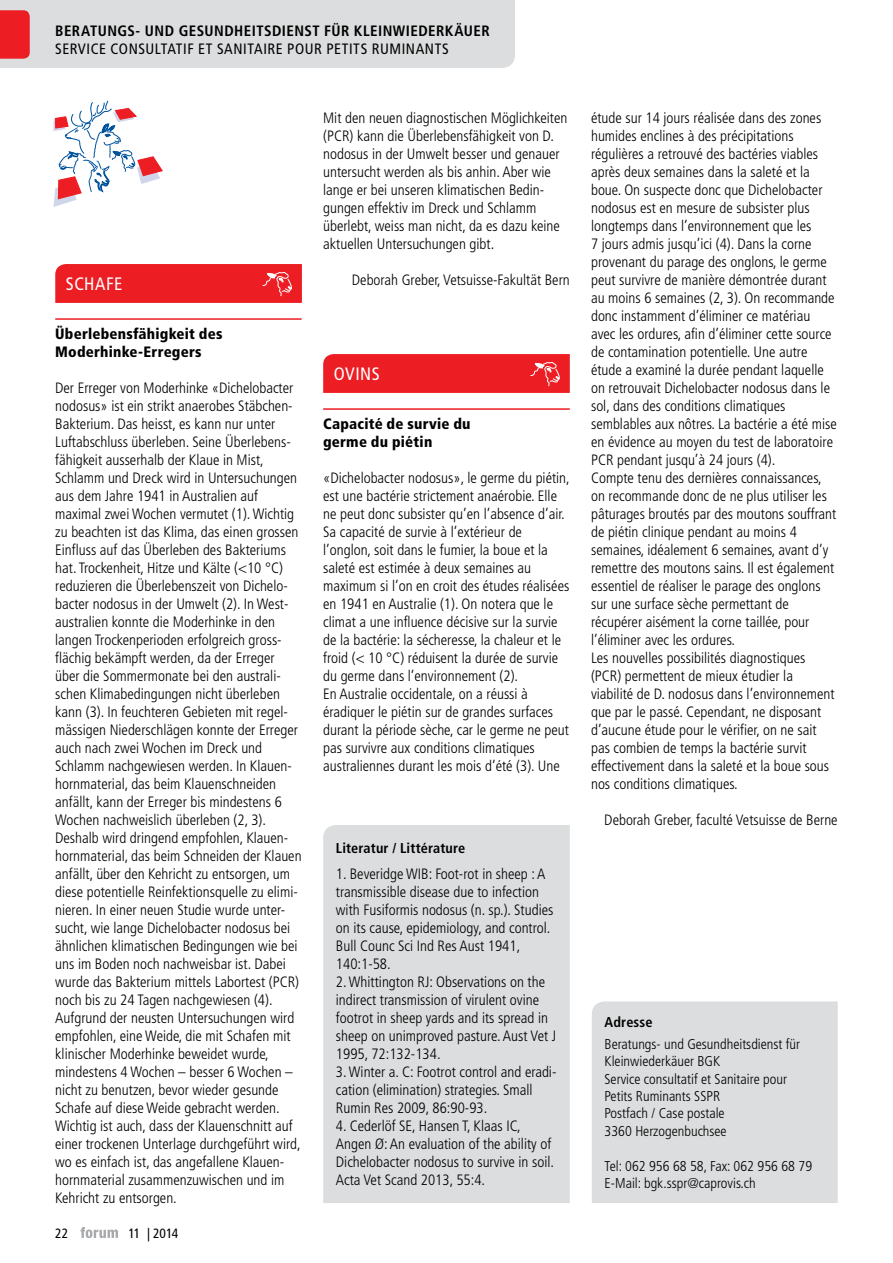
<style>
.page{position:relative;width:893px;height:1263px;background:#fff}
.page>*{position:absolute;margin:0;border:0;box-sizing:border-box;transform-origin:0 0}
.t1{font:condensed 18px "Frutiger LT Std";letter-spacing:.03em;color:#fff}
.t2{font:300 condensed 15px/18px "Frutiger LT Std";color:#000}
.t3{font:900 condensed 15px/18px "Frutiger LT Std";letter-spacing:.015em;color:#000}
.t4{font:700 condensed 15px "Frutiger LT Std";letter-spacing:.03em;color:#000}
.t5{font:condensed 15px "Frutiger LT Std";letter-spacing:.035em;color:#000}
.t6{font:300 condensed 14.25px/17.4px "Frutiger LT Std";color:#000}
.t7{font:700 condensed 14.25px "Frutiger LT Std";letter-spacing:.01em;color:#000}
.t8{font:condensed 13.5px "Frutiger LT Std";letter-spacing:-.005em;color:#000}
</style>
<div class="page">
<svg style="left:80px;top:1227px;width:38px;height:11px"></svg>
<svg style="left:53px;top:100px;width:110px;height:107px"></svg>
<div style="left:592px;top:1001px;width:246px;height:202px;background:#dcddde"></div>
<div style="left:0;top:0;width:515px;height:68px;background:#dcddde"></div>
<hr style="left:323px;top:408px;width:247px;height:2px;background:#ed1d24">
<hr style="left:55px;top:318px;width:247px;height:2px;background:#ed1d24">
<svg style="left:55px;top:264px;width:247px;height:39px;background:#ed2128"></svg>
<svg style="left:323px;top:354px;width:247px;height:39px;background:#ed2128"></svg>
<div style="left:323px;top:825px;width:247px;height:378px;background:#dcddde"></div>
<p class="t4" style="left:55px;top:22px;width:436px">BERATUNGS- UND GESUNDHEITSDIENST FÜR KLEINWIEDERKÄUER</p>
<p class="t5" style="left:55px;top:40px;width:394px">SERVICE CONSULTATIF ET SANITAIRE POUR PETITS RUMINANTS</p>
<p class="t1" style="left:66px;top:273px;width:58px">SCHAFE</p>
<p class="t3" style="left:55px;top:325px;width:169px">Überlebensfähigkeit des<br>Moderhinke-Erregers</p>
<p class="t2" style="left:55px;top:379px;width:248px">Der Erreger von Moderhinke «Dichelobacter nodosus» ist ein strikt anaerobes Stäbchen-Bakterium. Das heisst, es kann nur unter Luftabschluss überleben. Seine Überlebens&shy;fähigkeit ausserhalb der Klaue in Mist, Schlamm und Dreck wird in Untersuchungen aus dem Jahre 1941 in Australien auf maximal zwei Wochen vermutet (1). Wichtig zu beachten ist das Klima, das einen grossen Einfluss auf das Überleben des Bakteriums hat. Trockenheit, Hitze und Kälte (&lt;10 °C) reduzieren die Überlebenszeit von Dichelo&shy;bacter nodosus in der Umwelt (2). In West&shy;australien konnte die Moderhinke in den langen Trockenperioden erfolgreich gross&shy;flächig bekämpft werden, da der Erreger über die Sommermonate bei den australi&shy;schen Klimabedingungen nicht überleben kann (3). In feuchteren Gebieten mit regel&shy;mässigen Niederschlägen konnte der Erreger auch nach zwei Wochen im Dreck und Schlamm nachgewiesen werden. In Klauen&shy;hornmaterial, das beim Klauenschneiden anfällt, kann der Erreger bis mindestens 6<br>Wochen nachweislich überleben (2, 3).<br>Deshalb wird dringend empfohlen, Klauen&shy;hornmaterial, das beim Schneiden der Klauen anfällt, über den Kehricht zu entsorgen, um diese potentielle Reinfektionsquelle zu elimi&shy;nieren. In einer neuen Studie wurde unter&shy;sucht, wie lange Dichelobacter nodosus bei ähnlichen klimatischen Bedingungen wie bei uns im Boden noch nachweisbar ist. Dabei wurde das Bakterium mittels Labortest (PCR) noch bis zu 24 Tagen nachgewiesen (4).<br>Aufgrund der neusten Untersuchungen wird empfohlen, eine Weide, die mit Schafen mit klinischer Moderhinke beweidet wurde, mindestens 4 Wochen – besser 6 Wochen – nicht zu benutzen, bevor wieder gesunde Schafe auf diese Weide gebracht werden.<br>Wichtig ist auch, dass der Klauenschnitt auf einer trockenen Unterlage durchgeführt wird, wo es einfach ist, das angefallene Klauen&shy;hornmaterial zusammenzuwischen und im Kehricht zu entsorgen.</p>
<p class="t8" style="left:55px;top:1225px;width:14px">22</p>
<p class="t8" style="left:128px;top:1225px;width:52px">11 | 2014</p>
<p class="t2" style="left:323px;top:109px;width:246px">Mit den neuen diagnostischen Möglichkeiten (PCR) kann die Überlebensfähigkeit von D. nodosus in der Umwelt besser und genauer untersucht werden als bis anhin. Aber wie lange er bei unseren klimatischen Bedin&shy;gungen effektiv im Dreck und Schlamm überlebt, weiss man nicht, da es dazu keine aktuellen Untersuchungen gibt.</p>
<p class="t2" style="left:352px;top:271px;width:219px">Deborah Greber, Vetsuisse-Fakultät Bern</p>
<p class="t1" style="left:334px;top:363px;width:46px">OVINS</p>
<p class="t3" style="left:323px;top:415px;width:149px">Capacité de survie du germe du piétin</p>
<p class="t2" style="left:323px;top:469px;width:248px">«Dichelobacter nodosus», le germe du piétin, est une bactérie strictement anaérobie. Elle ne peut donc subsister qu’en l’absence d’air.<br>Sa capacité de survie à l’extérieur de l’onglon, soit dans le fumier, la boue et la saleté est estimée à deux semaines au maximum si l’on en croit des études réalisées en 1941 en Australie (1). On notera que le climat a une influence décisive sur la survie de la bactérie: la sécheresse, la chaleur et le froid (&lt; 10 °C) réduisent la durée de survie du germe dans l’environnement (2).<br>En Australie occidentale, on a réussi à éradiquer le piétin sur de grandes surfaces durant la période sèche, car le germe ne peut pas survivre aux conditions climatiques australiennes durant les mois d’été (3). Une</p>
<p class="t7" style="left:336px;top:840px;width:131px">LITERATUR / LITTÉRATURE</p>
<p class="t2" style="left:336px;top:865px;width:219px">1. Beveridge WIB: Foot-rot in sheep : A transmissible disease due to infection with Fusiformis nodosus (n. sp.). Studies on its cause, epidemiology, and control.<br>Bull Counc Sci Ind Res Aust 1941, 140:1-58.</p>
<p class="t2" style="left:336px;top:973px;width:222px">2. Whittington RJ: Observations on the indirect transmission of virulent ovine footrot in sheep yards and its spread in sheep on unimproved pasture. Aust Vet J 1995, 72:132-134.</p>
<p class="t2" style="left:336px;top:1063px;width:222px">3. Winter a. C: Footrot control and eradi&shy;cation (elimination) strategies. Small<br>Rumin Res 2009, 86:90-93.</p>
<p class="t2" style="left:336px;top:1117px;width:220px">4. Cederlöf SE, Hansen T, Klaas IC, Angen Ø: An evaluation of the ability of Dichelobacter nodosus to survive in soil.<br>Acta Vet Scand 2013, 55:4.</p>
<p class="t2" style="left:591px;top:109px;width:247px">étude sur 14 jours réalisée dans des zones humides enclines à des précipitations régulières a retrouvé des bactéries viables après deux semaines dans la saleté et la boue. On suspecte donc que Dichelobacter nodosus est en mesure de subsister plus longtemps dans l’environnement que les<br>7 jours admis jusqu’ici (4). Dans la corne provenant du parage des onglons, le germe peut survivre de manière démontrée durant au moins 6 semaines (2, 3). On recommande donc instamment d’éliminer ce matériau avec les ordures, afin d’éliminer cette source de contamination potentielle. Une autre étude a examiné la durée pendant laquelle on retrouvait Dichelobacter nodosus dans le sol, dans des conditions climatiques semblables aux nôtres. La bactérie a été mise en évidence au moyen du test de laboratoire PCR pendant jusqu’à 24 jours (4).<br>Compte tenu des dernières connaissances, on recommande donc de ne plus utiliser les pâturages broutés par des moutons souffrant de piétin clinique pendant au moins 4 semaines, idéalement 6 semaines, avant d’y remettre des moutons sains. Il est également essentiel de réaliser le parage des onglons sur une surface sèche permettant de récupérer aisément la corne taillée, pour l’éliminer avec les ordures.<br>Les nouvelles possibilités diagnostiques (PCR) permettent de mieux étudier la viabilité de D. nodosus dans l’environnement que par le passé. Cependant, ne disposant d’aucune étude pour le vérifier, on ne sait pas combien de temps la bactérie survit effectivement dans la saleté et la boue sous nos conditions climatiques.</p>
<p class="t2" style="left:604px;top:811px;width:235px">Deborah Greber, faculté Vetsuisse de Berne</p>
<p class="t7" style="left:605px;top:1014px;width:50px">ADRESSE</p>
<p class="t6" style="left:605px;top:1035px;width:197px">Beratungs- und Gesundheitsdienst für<br>Kleinwiederkäuer BGK<br>Service consultatif et Sanitaire pour<br>Petits Ruminants SSPR<br>Postfach / Case postale<br>3360 Herzogenbuchsee</p>
<p class="t6" style="left:605px;top:1157px;width:209px">Tel: 062 956 68 58, Fax: 062 956 68 79<br>E-Mail: bgk.sspr@caprovis.ch</p>
</div>
